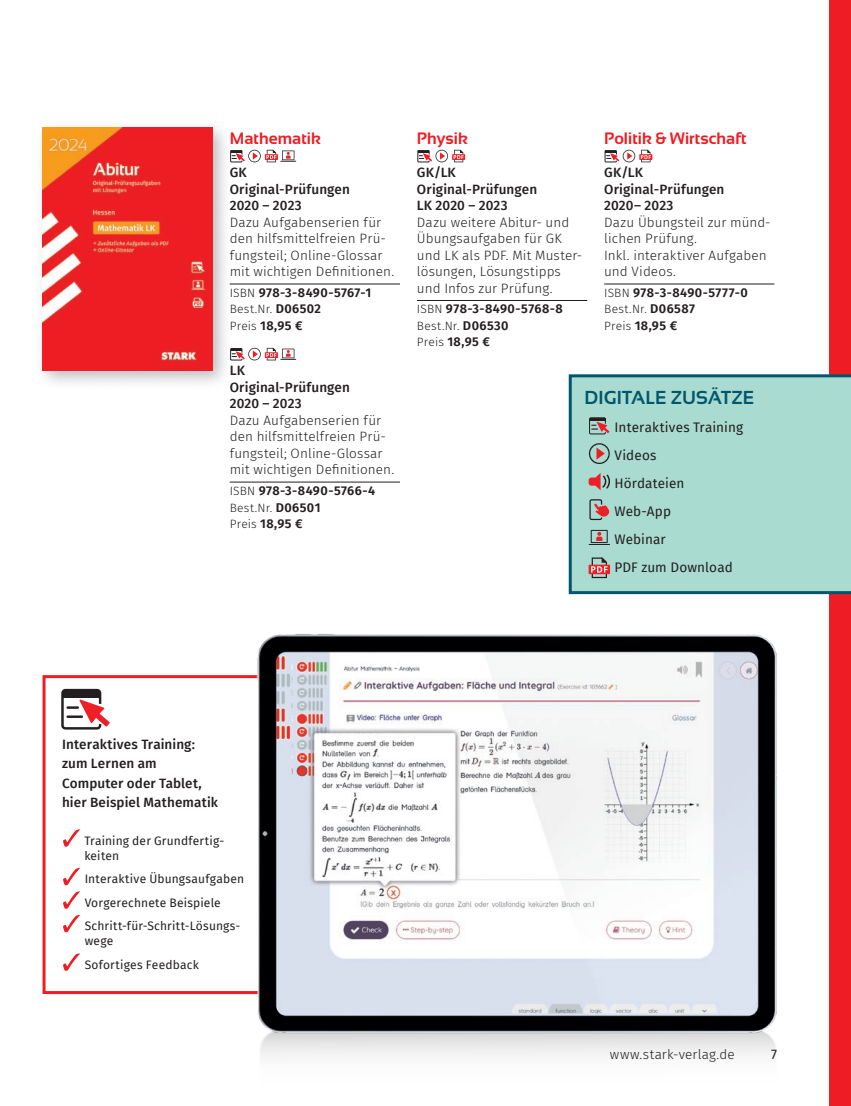
<style>
.page{position:relative;width:851px;height:1106px;background:#fff}
.page>*{position:absolute;margin:0;border:0;box-sizing:border-box;transform-origin:0 0}
.t1{font:700 18.75px "Sansation";letter-spacing:.005em;color:#00576d}
.t2{font:700 16.5px "Sansation";letter-spacing:.005em;color:#ee1d23}
.t3{font:300 13.5px/16.5px "Fira Sans";letter-spacing:.01em;color:#231f20}
.t4{font:500 13.5px/16.5px "Fira Sans";letter-spacing:.005em;color:#231f20}
.t5{font:13.5px/28px "Fira Sans";letter-spacing:.005em;color:#231f20}
.t6{font:600 12.75px "Fira Sans";letter-spacing:.03em;color:#231f20}
.t7{font:12px/23.5px "Fira Sans";letter-spacing:.015em;color:#231f20}
.t8{font:300 12px "Fira Sans";letter-spacing:.025em;color:#231f20}
.s1{font-weight:300;font-size:12px}
.s2{font-weight:600;font-size:12.75px}
</style>
<div class="page">
<div style="left:829px;top:0;width:21px;height:1106px;background:#ee1d23"></div>
<div style="left:568px;top:374px;width:282px;height:220px;background:#a9dbd0"></div>
<hr style="left:590px;top:418px;width:15px;height:3px;background:#231f20">
<div style="left:589px;top:417px;width:16px;height:17px;border:1px solid #231f20"></div>
<svg style="left:591px;top:422px;width:18px;height:11px"></svg>
<svg style="left:588px;top:443px;width:21px;height:21px"></svg>
<svg style="left:588px;top:473px;width:22px;height:17px"></svg>
<svg style="left:593px;top:503px;width:16px;height:14px"></svg>
<div style="left:589px;top:499px;width:13px;height:21px;border:1px solid #231f20;border-radius:2px"></div>
<svg style="left:589px;top:530px;width:20px;height:15px"></svg>
<div style="left:588px;top:564px;width:22px;height:10px;background:#ee1f26"></div>
<svg style="left:591px;top:557px;width:16px;height:21px"></svg>
<div style="left:43px;top:675px;width:301px;height:319px;border:3px solid #ee1d23"></div>
<svg style="left:63px;top:829px;width:17px;height:17px"></svg>
<svg style="left:63px;top:867px;width:17px;height:18px"></svg>
<svg style="left:63px;top:891px;width:17px;height:17px"></svg>
<svg style="left:63px;top:914px;width:17px;height:18px"></svg>
<svg style="left:63px;top:953px;width:17px;height:17px"></svg>
<div style="left:63px;top:690px;width:36px;height:7px;background:#231f20"></div>
<div style="left:61px;top:689px;width:40px;height:40px;border:2px solid #231f20;border-radius:3px"></div>
<svg style="left:68px;top:699px;width:42px;height:27px"></svg>
<img style="left:214px;top:634px;width:563px;height:423px">
<hr style="left:230px;top:284px;width:170px;height:1px;background:#231f20">
<hr style="left:230px;top:482px;width:170px;height:1px;background:#231f20">
<svg style="left:233px;top:150px;width:63px;height:12px"></svg>
<svg style="left:233px;top:348px;width:63px;height:12px"></svg>
<hr style="left:417px;top:300px;width:170px;height:1px;background:#231f20">
<div style="left:417px;top:150px;width:12px;height:12px;border:1px solid #231f20"></div>
<svg style="left:452px;top:154px;width:13px;height:6px"></svg>
<svg style="left:418px;top:150px;width:45px;height:12px"></svg>
<hr style="left:604px;top:284px;width:170px;height:1px;background:#231f20">
<div style="left:604px;top:150px;width:12px;height:12px;border:1px solid #231f20"></div>
<svg style="left:639px;top:154px;width:13px;height:6px"></svg>
<svg style="left:605px;top:150px;width:45px;height:12px"></svg>
<div style="left:34px;top:119px;width:199px;height:272px;background:#231f20;opacity:.3"></div>
<img style="left:43px;top:128px;width:170px;height:242px">
<p class="t2" style="left:230px;top:129px;width:92px">Mathematik</p>
<p class="t4" style="left:230px;top:163px;width:122px">GK<br>Original-Prüfungen<br>2020 – 2023</p>
<p class="t3" style="left:230px;top:214px;width:166px">Dazu Aufgabenserien für den hilfsmittelfreien Prü&shy;fungsteil; Online-Glossar mit wichtigen Definitionen.</p>
<p class="t6" style="left:230px;top:282px;width:143px"><span class="s1">ISBN</span> 978-3-8490-5767-1</p>
<p class="t8" style="left:230px;top:301px;width:93px">Best.Nr. <span class="s2">D06502</span></p>
<p class="t6" style="left:230px;top:315px;width:74px"><span class="s1">Preis</span> 18,95 €</p>
<p class="t4" style="left:230px;top:361px;width:122px">LK<br>Original-Prüfungen<br>2020 – 2023</p>
<p class="t3" style="left:230px;top:412px;width:166px">Dazu Aufgabenserien für den hilfsmittelfreien Prü&shy;fungsteil; Online-Glossar mit wichtigen Definitionen.</p>
<p class="t6" style="left:230px;top:480px;width:147px"><span class="s1">ISBN</span> 978-3-8490-5766-4</p>
<p class="t8" style="left:230px;top:499px;width:92px">Best.Nr. <span class="s2">D06501</span></p>
<p class="t6" style="left:230px;top:513px;width:74px"><span class="s1">Preis</span> 18,95 €</p>
<p class="t2" style="left:417px;top:129px;width:52px">Physik</p>
<p class="t4" style="left:417px;top:163px;width:122px">GK/LK<br>Original-Prüfungen<br>LK 2020 – 2023</p>
<p class="t3" style="left:417px;top:214px;width:167px">Dazu weitere Abitur- und<br>Übungsaufgaben für GK und LK als PDF. Mit Muster&shy;lösungen, Lösungstipps und Infos zur Prüfung.</p>
<p class="t6" style="left:417px;top:298px;width:147px"><span class="s1">ISBN</span> 978-3-8490-5768-8</p>
<p class="t8" style="left:417px;top:317px;width:93px">Best.Nr. <span class="s2">D06530</span></p>
<p class="t6" style="left:417px;top:331px;width:74px"><span class="s1">Preis</span> 18,95 €</p>
<p class="t2" style="left:604px;top:129px;width:144px">Politik &amp; Wirtschaft</p>
<p class="t4" style="left:604px;top:163px;width:122px">GK/LK<br>Original-Prüfungen<br>2020– 2023</p>
<p class="t3" style="left:604px;top:214px;width:168px">Dazu Übungsteil zur münd&shy;lichen Prüfung.<br>Inkl. interaktiver Aufgaben und Videos.</p>
<p class="t6" style="left:604px;top:282px;width:145px"><span class="s1">ISBN</span> 978-3-8490-5777-0</p>
<p class="t8" style="left:604px;top:301px;width:92px">Best.Nr. <span class="s2">D06587</span></p>
<p class="t6" style="left:604px;top:315px;width:74px"><span class="s1">Preis</span> 18,95 €</p>
<h1 class="t1" style="left:584px;top:387px;width:171px">DIGITALE ZUSÄTZE</h1>
<p class="t5" style="left:614px;top:412px;width:130px">Interaktives Training<br>Videos<br>Hördateien<br>Web-App<br>Webinar<br>PDF zum Download</p>
<p class="t4" style="left:62px;top:733px;width:157px;line-height:19.5px">Interaktives Training: zum Lernen am<br>Computer oder Tablet, hier Beispiel Mathematik</p>
<p class="t7" style="left:84px;top:832px;width:141px;line-height:15px">Training der Grundfertig&shy;keiten</p>
<p class="t7" style="left:85px;top:867px;width:161px">Interaktive Übungsaufgaben<br>Vorgerechnete Beispiele<br>Schritt-für-Schritt-Lösungs-</p>
<p class="t7" style="left:85px;top:929px;width:116px">wege<br>Sofortiges Feedback</p>
<p class="t3" style="left:610px;top:1046px;width:126px">www.stark-verlag.de</p>
<p class="t5" style="left:771px;top:1040px;width:7px">7</p>
</div>
